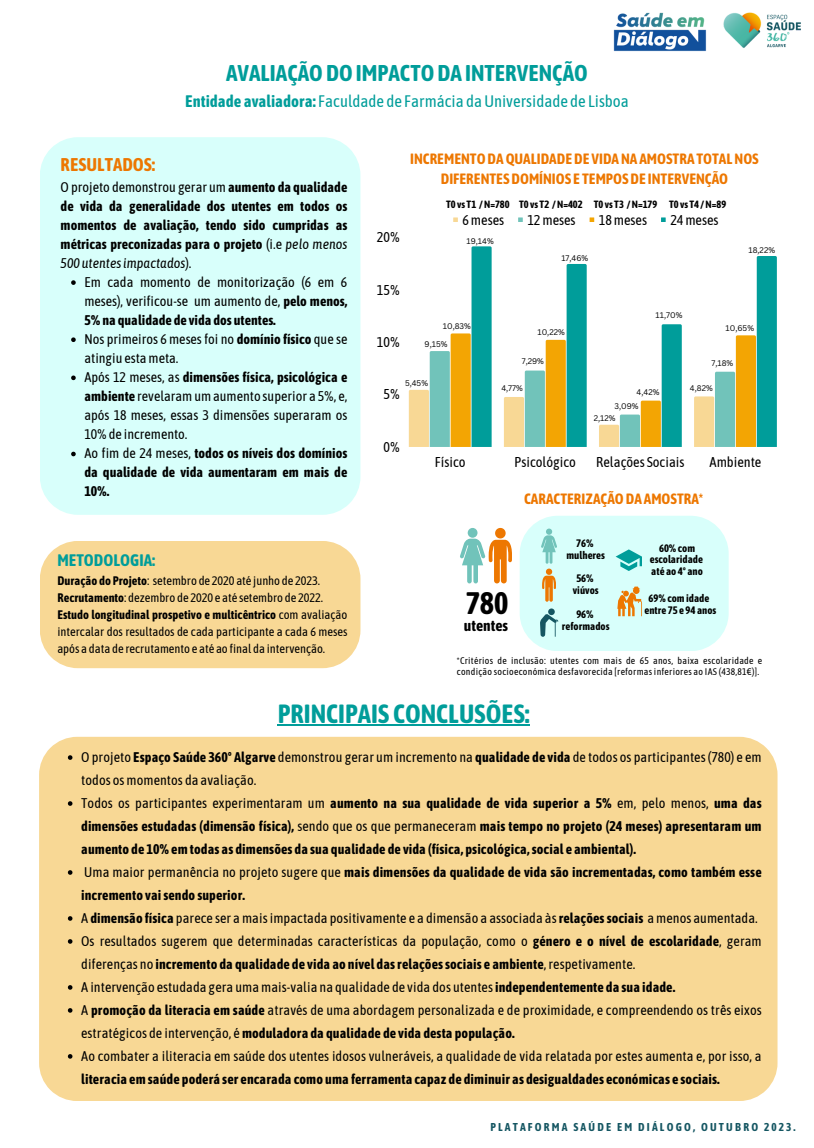
<style>
.page{position:relative;width:814px;height:1148px;background:#fff}
.page>*{position:absolute;margin:0;border:0;box-sizing:border-box;transform-origin:0 0}
.t1{font:700 30.97px "Asap Condensed";color:#000}
.t2{font:700 26.25px "Asap Condensed";color:#009d9a}
.t3{font:700 22.75px "Asap Condensed";color:#009d9a}
.t4{font:700 18.38px "Asap Condensed";color:#ed7701}
.t5{font:16.62px "Asap Condensed";color:#009d9a}
.t6{font:700 16.62px "Asap Condensed";color:#009d9a}
.t7{font:700 15.66px "Asap Condensed";color:#000}
.t8{font:700 14.88px/20.3px "Asap Condensed";color:#ed7701;text-align:center}
.t9{font:14.17px "Asap Condensed";color:#000}
.t10{font:14px/19.1px "Asap Condensed";letter-spacing:.005em;color:#000}
.t11{font:700 14px/19.1px "Asap Condensed";letter-spacing:.005em;color:#000;text-align:justify}
.t12{font:12.34px/17.1px "Asap Condensed";color:#000;text-align:justify}
.t13{font:700 11.38px "Asap Condensed";letter-spacing:.19em;color:#155662}
.t14{font:700 10.85px "Asap Condensed";color:#000}
.t15{font:700 10.76px/11.6px "Asap Condensed";color:#000;text-align:center}
.t16{font:700 10.5px "Asap Condensed";color:#000}
.t17{font:9.62px/10.5px "Asap Condensed";letter-spacing:.025em;color:#000}
.t18{font:7.96px "Canva Sans";color:#000}
.s1{font-weight:700}
.s2{font-weight:400}
.s3{font-weight:400;font-style:italic}
</style>
<div class="page">
<div style="left:40px;top:137px;width:320px;height:377px;background:#d8fffb"></div>
<svg style="left:71px;top:280px;width:5px;height:5px"></svg>
<svg style="left:71px;top:337px;width:5px;height:5px"></svg>
<svg style="left:71px;top:375px;width:5px;height:5px"></svg>
<svg style="left:71px;top:451px;width:5px;height:5px"></svg>
<hr style="left:278px;top:724px;width:252px;height:2px;background:#009d9a">
<div style="left:39px;top:736px;width:738px;height:364px;background:#f8d895"></div>
<svg style="left:68px;top:755px;width:4px;height:4px"></svg>
<svg style="left:68px;top:801px;width:4px;height:4px"></svg>
<svg style="left:68px;top:870px;width:4px;height:4px"></svg>
<svg style="left:68px;top:915px;width:4px;height:5px"></svg>
<svg style="left:68px;top:938px;width:4px;height:5px"></svg>
<svg style="left:68px;top:984px;width:4px;height:5px"></svg>
<svg style="left:68px;top:1007px;width:4px;height:5px"></svg>
<svg style="left:68px;top:1053px;width:4px;height:5px"></svg>
<img style="left:723px;top:12px;width:78px;height:36px">
<img style="left:613px;top:12px;width:94px;height:40px">
<svg style="left:453px;top:217px;width:5px;height:5px"></svg>
<svg style="left:518px;top:217px;width:5px;height:5px"></svg>
<svg style="left:589px;top:217px;width:5px;height:5px"></svg>
<svg style="left:661px;top:217px;width:4px;height:5px"></svg>
<svg style="left:599px;top:400px;width:62px;height:47px"></svg>
<svg style="left:694px;top:335px;width:62px;height:112px"></svg>
<svg style="left:409px;top:246px;width:82px;height:201px"></svg>
<svg style="left:504px;top:264px;width:83px;height:183px"></svg>
<svg style="left:661px;top:324px;width:21px;height:2px"></svg>
<svg style="left:757px;top:256px;width:20px;height:1px"></svg>
<div style="left:520px;top:515px;width:208px;height:136px;background:#d8fffb;border-radius:38px"></div>
<svg style="left:541px;top:528px;width:16px;height:73px"></svg>
<svg style="left:615px;top:549px;width:27px;height:22px"></svg>
<div style="left:548px;top:608px;width:7px;height:7px;background:#155662;border-radius:50%"></div>
<svg style="left:540px;top:613px;width:18px;height:23px"></svg>
<svg style="left:460px;top:528px;width:52px;height:55px"></svg>
<svg style="left:617px;top:586px;width:25px;height:30px"></svg>
<div style="left:40px;top:541px;width:320px;height:127px;background:#f8d895"></div>
<p class="t3" style="left:226px;top:60px;width:363px">AVALIAÇÃODOIMPACTODA INTERVENÇÃO</p>
<p class="t5" style="left:185px;top:91px;width:445px"><span class="s1">Entidade avaliadora:</span> Faculdade de Farmácia daUniversidade de Lisboa</p>
<p class="t4" style="left:61px;top:153px;width:96px">RESULTADOS:</p>
<p class="t11" style="left:61px;top:177px;width:288px"><span class="s2">Oprojeto demonstrou gerar um</span> aumento da qualidade de vida da generalidade dos utentes em todos os momentos de avaliação, tendo sido cumpridas as métricas preconizadas para o projeto <span class="s2">(i.e</span> <span class="s3">pelo menos 500 utentesimpactados</span><span class="s2">).</span></p>
<p class="t10" style="left:84px;top:272px;width:264px;text-align:justify">Em cada momento de monitorização (6 em 6 meses), verificou-se um aumento de, <span class="s1">pelo menos, 5%na qualidade de vida dos utentes.</span></p>
<p class="t10" style="left:84px;top:329px;width:264px">Nos primeiros 6 meses foi no <span class="s1">domínio físico</span> que se atingiu estameta.</p>
<p class="t10" style="left:84px;top:367px;width:264px;text-align:justify">Após 12 meses, as <span class="s1">dimensões física, psicológica e ambiente</span> revelaramumaumento superior a 5%, e, após 18 meses, essas 3 dimensões superaram os 10%de incremento.</p>
<p class="t11" style="left:84px;top:443px;width:264px"><span class="s2">Ao fim de 24 meses,</span> todos os níveis dos domínios da qualidade de vida aumentaram em mais de 10%.</p>
<p class="t6" style="left:57px;top:550px;width:99px">METODOLOGIA:</p>
<p class="t12" style="left:57px;top:571px;width:264px"><span class="s1">Duração do Projeto</span>: setembro de 2020 até junho de 2023.</p>
<p class="t12" style="left:57px;top:588px;width:267px"><span class="s1">Recrutamento</span>: dezembro de 2020 e até setembro de 2022.</p>
<p class="t12" style="left:57px;top:605px;width:291px"><span class="s1">Estudo longitudinal prospetivo e multicêntrico</span> com avaliação intercalar dos resultados de cada participante a cada 6 meses após a data de recrutamento e até ao final da intervenção.</p>
<p class="t8" style="left:410px;top:148px;width:350px">INCREMENTODAQUALIDADEDE VIDANA AMOSTRA TOTALNOS<br>DIFERENTESDOMÍNIOS E TEMPOSDE INTERVENÇÃO</p>
<p class="t16" style="left:446px;top:198px;width:65px">T0 vs T1 /N=780</p>
<p class="t16" style="left:519px;top:198px;width:65px">T0 vs T2 /N=402</p>
<p class="t16" style="left:594px;top:198px;width:65px">T0 vs T3 /N=179</p>
<p class="t16" style="left:669px;top:198px;width:59px">T0 vs T4 /N=89</p>
<p class="t9" style="left:377px;top:229px;width:24px">20%</p>
<p class="t9" style="left:377px;top:281px;width:24px">15%</p>
<p class="t9" style="left:377px;top:334px;width:24px">10%</p>
<p class="t9" style="left:462px;top:211px;width:43px">6meses</p>
<p class="t9" style="left:527px;top:211px;width:50px">12meses</p>
<p class="t9" style="left:599px;top:211px;width:50px">18meses</p>
<p class="t9" style="left:670px;top:211px;width:50px">24meses</p>
<p class="t18" style="left:466px;top:235px;width:29px">19,14%</p>
<p class="t18" style="left:561px;top:252px;width:28px">17,46%</p>
<p class="t18" style="left:655px;top:309px;width:28px">11,70%</p>
<p class="t18" style="left:748px;top:244px;width:28px">18,22%</p>
<p class="t18" style="left:443px;top:320px;width:30px">10,83%</p>
<p class="t18" style="left:424px;top:338px;width:24px">9,15%</p>
<p class="t18" style="left:537px;top:326px;width:29px">10,22%</p>
<p class="t18" style="left:522px;top:355px;width:24px">7,29%</p>
<p class="t18" style="left:725px;top:322px;width:30px">10,65%</p>
<p class="t18" style="left:711px;top:357px;width:23px">7,18%</p>
<p class="t18" style="left:405px;top:377px;width:25px">5,45%</p>
<p class="t9" style="left:383px;top:386px;width:18px">5%</p>
<p class="t9" style="left:383px;top:438px;width:18px">0%</p>
<p class="t18" style="left:501px;top:382px;width:23px">4,77%</p>
<p class="t18" style="left:636px;top:386px;width:24px">4,42%</p>
<p class="t18" style="left:614px;top:400px;width:26px">3,09%</p>
<p class="t18" style="left:594px;top:412px;width:23px">2,12%</p>
<p class="t18" style="left:690px;top:382px;width:24px">4,82%</p>
<p class="t9" style="left:435px;top:454px;width:32px">Físico</p>
<p class="t9" style="left:514px;top:454px;width:63px">Psicológico</p>
<p class="t9" style="left:596px;top:454px;width:90px">Relações Sociais</p>
<p class="t9" style="left:709px;top:454px;width:53px">Ambiente</p>
<p class="t8" style="left:524px;top:489px;width:181px">CARACTERIZAÇÃODA AMOSTRA*</p>
<p class="t1" style="left:466px;top:584px;width:44px">780</p>
<p class="t7" style="left:464px;top:616px;width:46px">utentes</p>
<p class="t14" style="left:576px;top:537px;width:19px">76%</p>
<p class="t14" style="left:566px;top:548px;width:40px">mulheres</p>
<p class="t14" style="left:576px;top:571px;width:19px">56%</p>
<p class="t14" style="left:573px;top:583px;width:27px">viúvos</p>
<p class="t15" style="left:576px;top:608px;width:19px">96%</p>
<p class="t15" style="left:562px;top:620px;width:49px">reformados</p>
<p class="t15" style="left:650px;top:542px;width:55px">60%com escolaridade</p>
<p class="t15" style="left:651px;top:565px;width:53px">até ao 4º ano</p>
<p class="t15" style="left:648px;top:592px;width:62px">69%comidade</p>
<p class="t15" style="left:644px;top:604px;width:73px">entre 75 e 94 anos</p>
<p class="t17" style="left:457px;top:655px;width:307px">*Critérios de inclusão: utentes com mais de 65 anos, baixa escolaridade e condição socioeconómica desfavorecida [reformas inferiores ao IAS (438,81€)].</p>
<p class="t2" style="left:278px;top:698px;width:254px">PRINCIPAIS CONCLUSÕES:</p>
<p class="t10" style="left:81px;top:745px;width:682px;line-height:22.9px">O projeto <span class="s1">Espaço Saúde 360º Algarve</span> demonstrou gerar um incremento na <span class="s1">qualidade de vida</span> de todos os participantes(780) e em todos os momentos da avaliação.</p>
<p class="t11" style="left:81px;top:791px;width:682px;line-height:22.9px"><span class="s2">Todos os participantes experimentaram um</span> aumento na sua qualidade de vida superior a 5% <span class="s2">em, pelo menos,</span> uma das dimensões estudadas (dimensão física), <span class="s2">sendo que os que permaneceram</span> mais tempo no projeto (24 meses) apresentaram um aumento de 10%em todas as dimensões da sua qualidade de vida (física, psicológica,social e ambiental).</p>
<p class="t11" style="left:81px;top:860px;width:682px;line-height:22.9px"><span class="s2">Uma maior permanência no projeto sugere que</span> mais dimensões da qualidade de vida são incrementadas, como também esse incremento vaisendo superior.</p>
<p class="t10" style="left:81px;top:907px;width:678px">A <span class="s1">dimensão física</span> parece ser a maisimpactada positivamente e a dimensão a associada às<span class="s1">relaçõessociais</span> a menos aumentada.</p>
<p class="t10" style="left:81px;top:928px;width:682px;line-height:22.9px">Os resultados sugerem que determinadas características da população, como o <span class="s1">género e o nível de escolaridade</span>, geram diferenças no <span class="s1">incremento da qualidade de vida ao nível dasrelaçõessociais e ambiente</span>,respetivamente.</p>
<p class="t10" style="left:81px;top:976px;width:596px">A intervenção estudada gera uma mais-valia na qualidade de vida dos utentes<span class="s1">independentemente da sua idade.</span></p>
<p class="t10" style="left:81px;top:997px;width:682px;line-height:22.9px">A <span class="s1">promoção da literacia em saúde</span> através de uma abordagem personalizada e de proximidade, e compreendendo os três eixos estratégicos de intervenção, é <span class="s1">moduladora da qualidade de vida desta população.</span></p>
<p class="t10" style="left:81px;top:1043px;width:682px;line-height:22.9px">Ao combater a iliteracia em saúde dos utentes idosos vulneráveis, a qualidade de vida relatada por estes aumenta e, por isso, a <span class="s1">literacia em saúde poderá ser encarada como uma ferramenta capaz de diminuir as desigualdades económicas e sociais.</span></p>
<p class="t13" style="left:490px;top:1119px;width:307px">PLATAFORMA SAÚDE EM DIÁLOGO, OUTUBRO 2023.</p>
</div>
